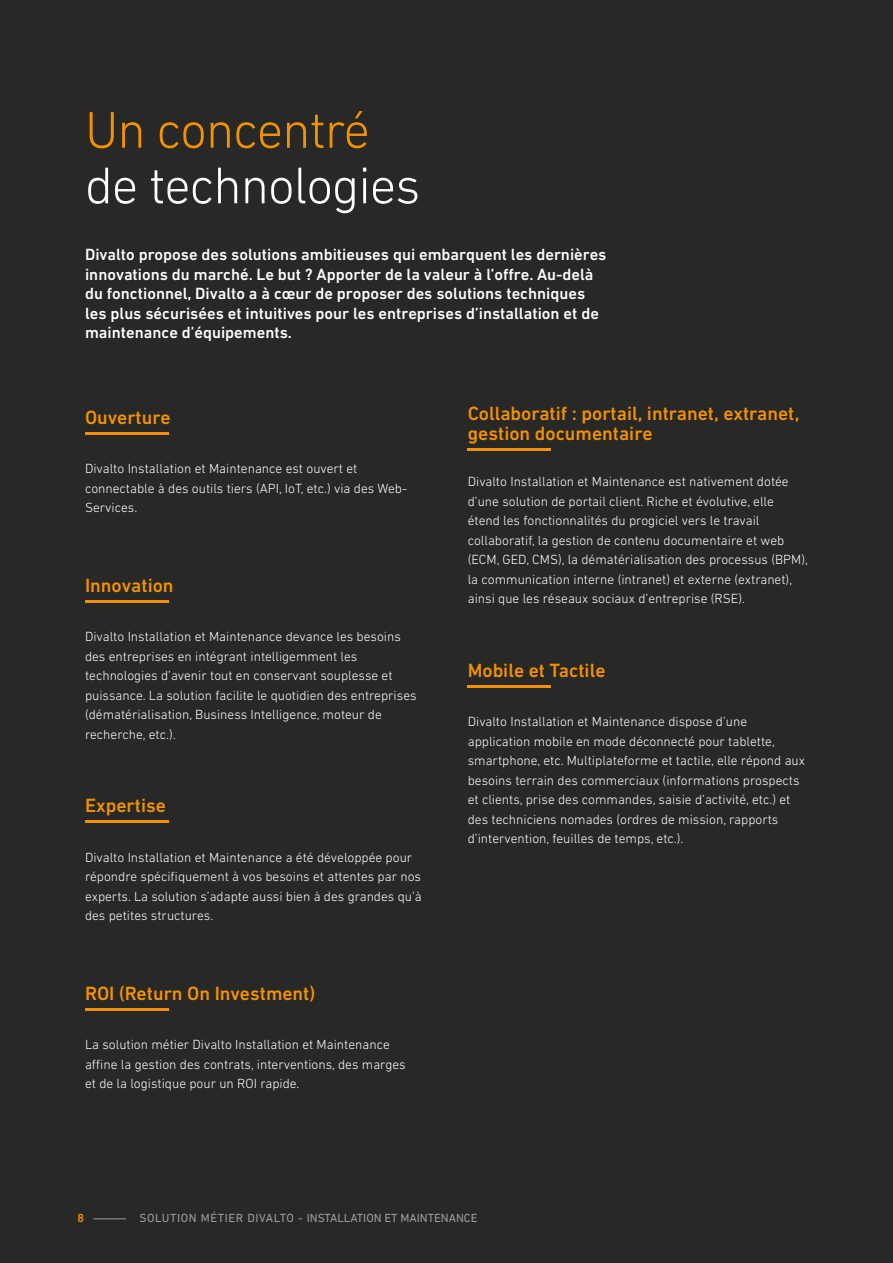
<style>
.page{position:relative;width:893px;height:1263px;background:#282827}
.page>*{position:absolute;margin:0;border:0;box-sizing:border-box;transform-origin:0 0}
.t1{font:300 52.5px "DIN Next LT Pro";letter-spacing:-.02em;color:#fff}
.t2{font:300 52.5px "DIN Next LT Pro";letter-spacing:-.02em;color:#f39200}
.t3{font:500 19.5px/19.5px "DIN Next LT Pro";color:#f39200}
.t4{font:500 16.5px/19.5px "DIN Next LT Pro";color:#fff}
.t5{font:300 13.5px/19.5px "DIN Next LT Pro";color:#fff}
.t6{font:12px "DIN Next LT Pro";color:#9d9d9c}
.t7{font:500 12px "DIN Next LT Pro";color:#f39200}
</style>
<div class="page">
<hr style="left:94px;top:1218px;width:32px;height:1px;background:#9d9d9c">
<hr style="left:85px;top:432px;width:83px;height:2px;background:#f39200">
<hr style="left:85px;top:600px;width:83px;height:2px;background:#f39200">
<hr style="left:85px;top:821px;width:83px;height:2px;background:#f39200">
<hr style="left:85px;top:1008px;width:83px;height:2px;background:#f39200">
<hr style="left:468px;top:448px;width:83px;height:2px;background:#f39200">
<hr style="left:468px;top:685px;width:83px;height:2px;background:#f39200">
<h1 class="t2" style="left:85px;top:100px;width:286px">Un concentré</h1>
<h1 class="t1" style="left:85px;top:155px;width:337px">de technologies</h1>
<p class="t4" style="left:85px;top:245px;width:523px">Divalto propose des solutions ambitieuses qui embarquent les dernières innovations du marché. Le but ? Apporter de la valeur à l’offre. Au-delà du fonctionnel, Divalto a à cœur de proposer des solutions techniques les plus sécurisées et intuitives pour les entreprises d’installation et de maintenance d’équipements.</p>
<h2 class="t3" style="left:85px;top:407px;width:87px">Ouverture</h2>
<p class="t5" style="left:85px;top:459px;width:324px">Divalto Installation et Maintenance est ouvert et connectable à des outils tiers (API, IoT, etc.) via des Web-<br>Services.</p>
<h2 class="t3" style="left:85px;top:575px;width:90px">Innovation</h2>
<p class="t5" style="left:85px;top:627px;width:333px">Divalto Installation et Maintenance devance les besoins des entreprises en intégrant intelligemment les technologies d’avenir tout en conservant souplesse et puissance. La solution facilite le quotidien des entreprises (dématérialisation, Business Intelligence, moteur de recherche, etc.).</p>
<h2 class="t3" style="left:85px;top:796px;width:82px">Expertise</h2>
<p class="t5" style="left:85px;top:847px;width:338px">Divalto Installation et Maintenance a été développée pour répondre spécifiquement à vos besoins et attentes par nos experts. La solution s’adapte aussi bien à des grandes qu’à des petites structures.</p>
<h2 class="t3" style="left:85px;top:983px;width:232px">ROI (Return On Investment)</h2>
<p class="t5" style="left:85px;top:1035px;width:322px">La solution métier Divalto Installation et Maintenance affine la gestion des contrats, interventions, des marges et de la logistique pour un ROI rapide.</p>
<h2 class="t3" style="left:468px;top:404px;width:333px">Collaboratif : portail, intranet, extranet, gestion documentaire</h2>
<p class="t5" style="left:468px;top:472px;width:342px">Divalto Installation et Maintenance est nativement dotée d’une solution de portail client. Riche et évolutive, elle étend les fonctionnalités du progiciel vers le travail collaboratif, la gestion de contenu documentaire et web (ECM, GED, CMS), la dématérialisation des processus (BPM), la communication interne (intranet) et externe (extranet), ainsi que les réseaux sociaux d’entreprise (RSE).</p>
<h2 class="t3" style="left:468px;top:660px;width:139px">Mobile et Tactile</h2>
<p class="t5" style="left:468px;top:712px;width:339px">Divalto Installation et Maintenance dispose d’une application mobile en mode déconnecté pour tablette, smartphone, etc. Multiplateforme et tactile, elle répond aux besoins terrain des commerciaux (informations prospects et clients, prise des commandes, saisie d’activité, etc.) et des techniciens nomades (ordres de mission, rapports d’intervention, feuilles de temps, etc.).</p>
<p class="t7" style="left:78px;top:1211px;width:8px">8</p>
<p class="t6" style="left:139px;top:1211px;width:339px">SOLUTION MÉTIER DIVALTO - INSTALLATION ET MAINTENANCE</p>
</div>
